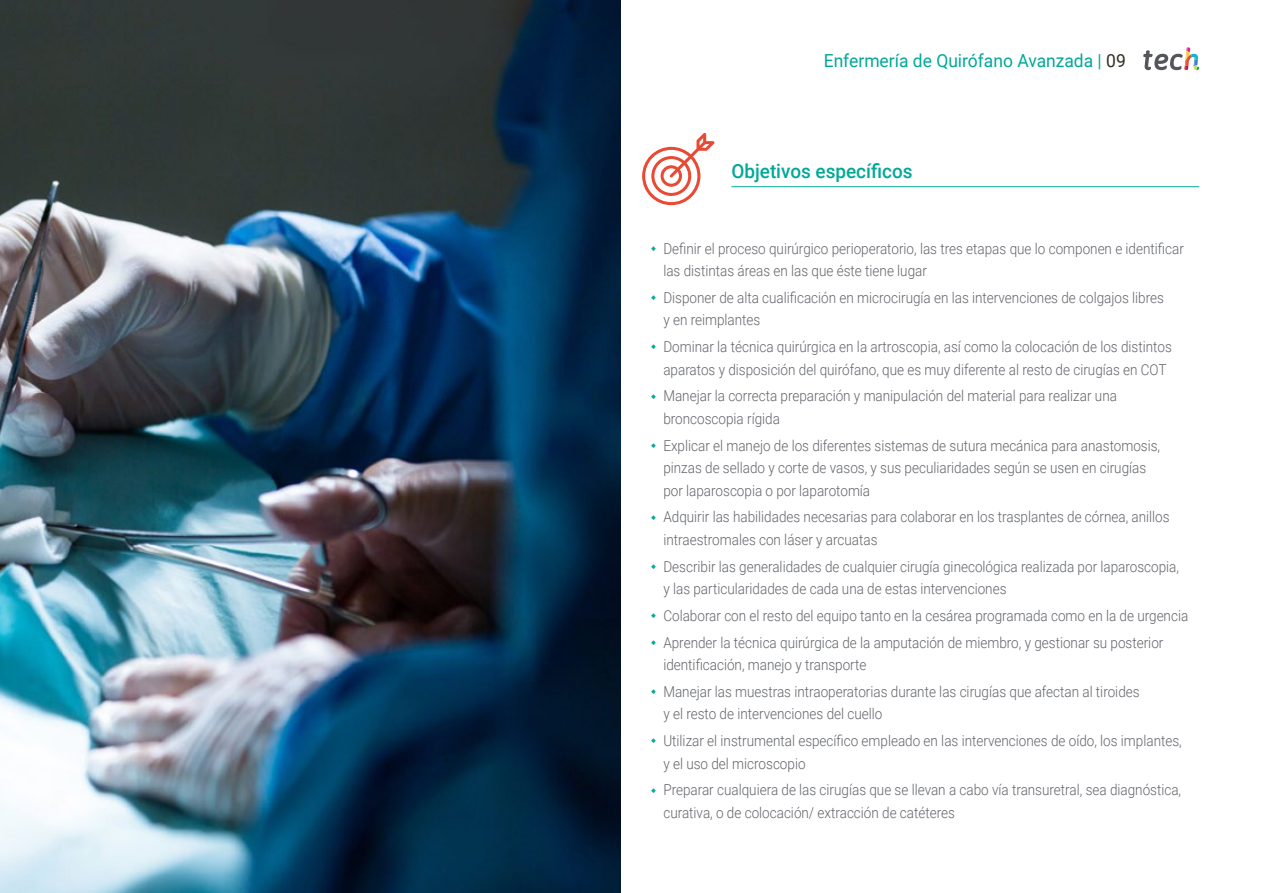
<style>
.page{position:relative;width:1263px;height:893px;background:#fff}
.page>*{position:absolute;margin:0;border:0;box-sizing:border-box;transform-origin:0 0}
.t1{font:500 19.5px "Roboto";color:#00a996}
.t2{font:18px "Roboto";color:#00a996}
.t3{font:300 15px/22.5px "Roboto";color:#61646a;scale:.9 1}
.s1{color:#312e20}
</style>
<div class="page">
<img style="left:0;top:0;width:621px;height:893px">
<svg style="left:1143px;top:47px;width:56px;height:24px"></svg>
<hr style="left:731px;top:186px;width:468px;height:1px;background:#00a996">
<svg style="left:642px;top:133px;width:72px;height:72px"></svg>
<p class="t2" style="left:824px;top:48px;width:304px">Enfermería de Quirófano Avanzada | <span class="s1">09</span></p>
<h1 class="t1" style="left:731px;top:158px;width:183px">Objetivos específicos</h1>
<p class="t3" style="left:663px;top:236px;width:580px">Definir el proceso quirúrgico perioperatorio, las tres etapas que lo componen e identificar las distintas áreas en las que éste tiene lugar</p>
<p class="t3" style="left:663px;top:286px;width:558px">Disponer de alta cualificación en microcirugía en las intervenciones de colgajos libres y en reimplantes</p>
<p class="t3" style="left:663px;top:335px;width:566px">Dominar la técnica quirúrgica en la artroscopia, así como la colocación de los distintos aparatos y disposición del quirófano, que es muy diferente al resto de cirugías en COT</p>
<p class="t3" style="left:663px;top:384px;width:505px">Manejar la correcta preparación y manipulación del material para realizar una broncoscopia rígida</p>
<p class="t3" style="left:663px;top:433px;width:553px">Explicar el manejo de los diferentes sistemas de sutura mecánica para anastomosis, pinzas de sellado y corte de vasos, y sus peculiaridades según se usen en cirugías por laparoscopia o por laparotomía</p>
<p class="t3" style="left:663px;top:505px;width:564px">Adquirir las habilidades necesarias para colaborar en los trasplantes de córnea, anillos intraestromales con láser y arcuatas</p>
<p class="t3" style="left:663px;top:554px;width:574px">Describir las generalidades de cualquier cirugía ginecológica realizada por laparoscopia, y las particularidades de cada una de estas intervenciones</p>
<p class="t3" style="left:663px;top:602px;width:585px;line-height:26.7px">Colaborar con el resto del equipo tanto en la cesárea programada como en la de urgencia<br>Aprender la técnica quirúrgica de la amputación de miembro, y gestionar su posterior</p>
<p class="t3" style="left:663px;top:651px;width:531px;line-height:26.7px">identificación, manejo y transporte<br>Manejar las muestras intraoperatorias durante las cirugías que afectan al tiroides</p>
<p class="t3" style="left:663px;top:700px;width:577px;line-height:26.7px">y el resto de intervenciones del cuello<br>Utilizar el instrumental específico empleado en las intervenciones de oído, los implantes,</p>
<p class="t3" style="left:663px;top:749px;width:577px;line-height:26.7px">y el uso del microscopio<br>Preparar cualquiera de las cirugías que se llevan a cabo vía transuretral, sea diagnóstica,</p>
<p class="t3" style="left:663px;top:801px;width:325px">curativa, o de colocación/ extracción de catéteres</p>
</div>
